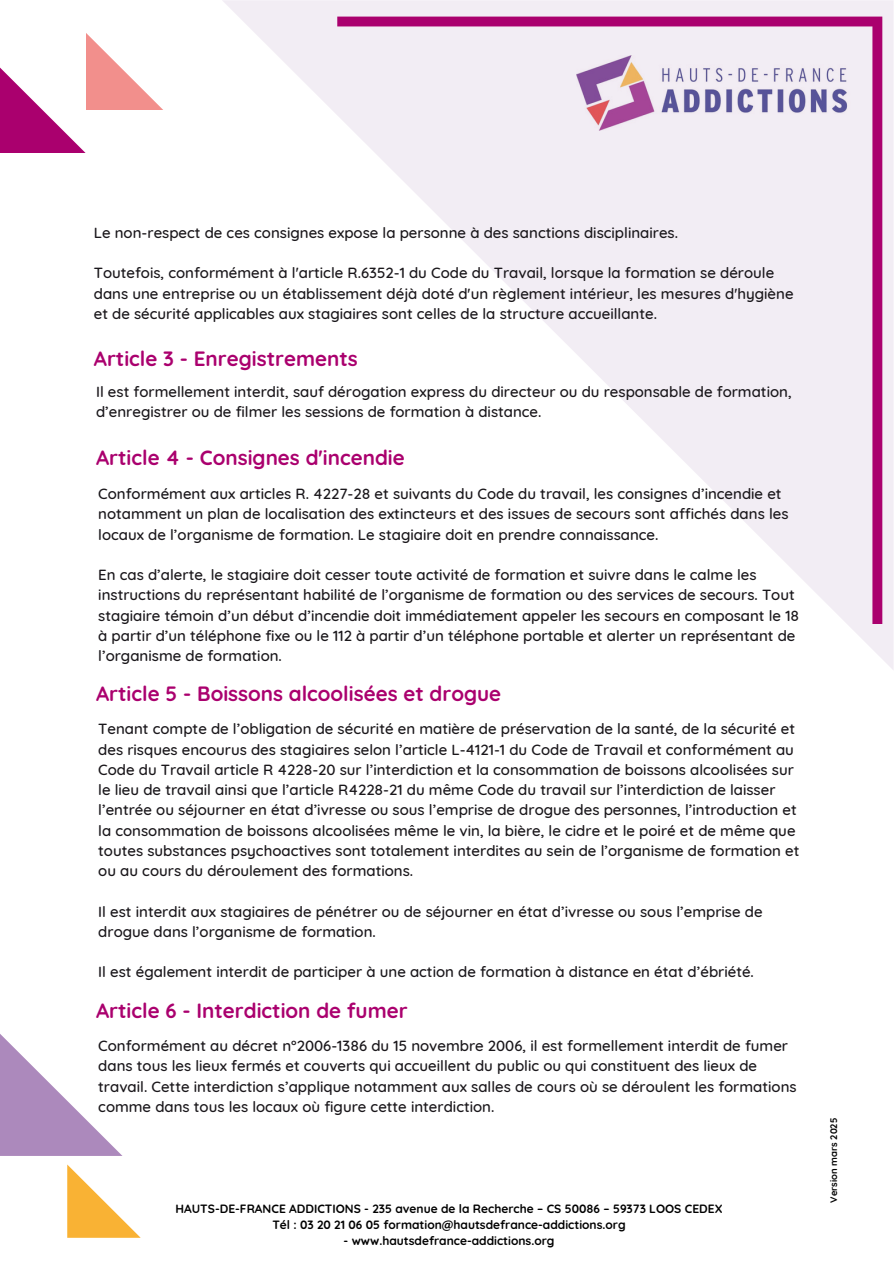
<style>
.page{position:relative;width:894px;height:1264px;background:#fff}
.page>*{position:absolute;margin:0;border:0;box-sizing:border-box;transform-origin:0 0}
.t1{font:700 20.7px "Quicksand";color:#aa006e}
.t2{font:500 15px/20.2px "Quicksand";color:#1a171b}
.t3{font:700 12px/16px "Quicksand";color:#000;text-align:center}
.t4{font:700 9.45px "Quicksand";color:#000}
</style>
<div class="page">
<svg style="left:222px;top:0;width:671px;height:669px"></svg>
<svg style="left:337px;top:17px;width:545px;height:607px;fill:#f2edf4"></svg>
<svg style="left:0;top:1034px;width:122px;height:121px"></svg>
<svg style="left:67px;top:1164px;width:73px;height:73px"></svg>
<svg style="left:0;top:33px;width:163px;height:120px"></svg>
<p class="t2" style="left:94px;top:222px;width:585px">Le non-respect de ces consignes expose la personne à des sanctions disciplinaires.</p>
<h2 class="t2" style="left:94px;top:263px;width:701px">Toutefois, conformément à l'article R.6352-1 du Code du Travail, lorsque la formation se déroule dans une entreprise ou un établissement déjà doté d'un règlement intérieur, les mesures d'hygiène et de sécurité applicables aux stagiaires sont celles de la structure accueillante.</h2>
<h1 class="t1" style="left:94px;top:345px;width:265px">Article 3 - Enregistrements</h1>
<h2 class="t2" style="left:96px;top:381px;width:696px">Il est formellement interdit, sauf dérogation express du directeur ou du responsable de formation, d’enregistrer ou de filmer les sessions de formation à distance.</h2>
<h1 class="t1" style="left:96px;top:444px;width:310px">Article 4 - Consignes d'incendie</h1>
<h2 class="t2" style="left:98px;top:483px;width:691px">Conformément aux articles R. 4227-28 et suivants du Code du travail, les consignes d’incendie et notamment un plan de localisation des extincteurs et des issues de secours sont affichés dans les locaux de l’organisme de formation. Le stagiaire doit en prendre connaissance.</h2>
<h2 class="t2" style="left:98px;top:564px;width:702px">En cas d’alerte, le stagiaire doit cesser toute activité de formation et suivre dans le calme les instructions du représentant habilité de l’organisme de formation ou des services de secours. Tout stagiaire témoin d’un début d’incendie doit immédiatement appeler les secours en composant le 18 à partir d’un téléphone fixe ou le 112 à partir d’un téléphone portable et alerter un représentant de l’organisme de formation.</h2>
<h1 class="t1" style="left:96px;top:680px;width:406px">Article 5 - Boissons alcoolisées et drogue</h1>
<h2 class="t2" style="left:98px;top:718px;width:702px">Tenant compte de l’obligation de sécurité en matière de préservation de la santé, de la sécurité et des risques encourus des stagiaires selon l’article L-4121-1 du Code de Travail et conformément au Code du Travail article R 4228-20 sur l’interdiction et la consommation de boissons alcoolisées sur le lieu de travail ainsi que l’article R4228-21 du même Code du travail sur l’interdiction de laisser l’entrée ou séjourner en état d’ivresse ou sous l’emprise de drogue des personnes, l’introduction et la consommation de boissons alcoolisées même le vin, la bière, le cidre et le poiré et de même que toutes substances psychoactives sont totalement interdites au sein de l’organisme de formation et ou au cours du déroulement des formations.</h2>
<h2 class="t2" style="left:98px;top:900px;width:665px">Il est interdit aux stagiaires de pénétrer ou de séjourner en état d’ivresse ou sous l’emprise de drogue dans l’organisme de formation.</h2>
<h2 class="t2" style="left:98px;top:961px;width:657px">Il est également interdit de participer à une action de formation à distance en état d’ébriété.</h2>
<h1 class="t1" style="left:96px;top:996px;width:313px">Article 6 - Interdiction de fumer</h1>
<h2 class="t2" style="left:98px;top:1035px;width:699px">Conformément au décret n°2006-1386 du 15 novembre 2006, il est formellement interdit de fumer dans tous les lieux fermés et couverts qui accueillent du public ou qui constituent des lieux de travail. Cette interdiction s’applique notamment aux salles de cours où se déroulent les formations comme dans tous les locaux où figure cette interdiction.</h2>
<h2 class="t3" style="left:175px;top:1200px;width:548px">HAUTS-DE-FRANCE ADDICTIONS - 235 avenue de la Recherche – CS 50086 – 59373 LOOS CEDEX<br>Tél : 03 20 21 06 05 formation@hautsdefrance-addictions.org</h2>
<h2 class="t3" style="left:343px;top:1232px;width:212px">- www.hautsdefrance-addictions.org</h2>
<h3 class="t4" style="left:827px;top:1202px;width:86px;rotate:-90deg">Version mars 2025</h3>
</div>
